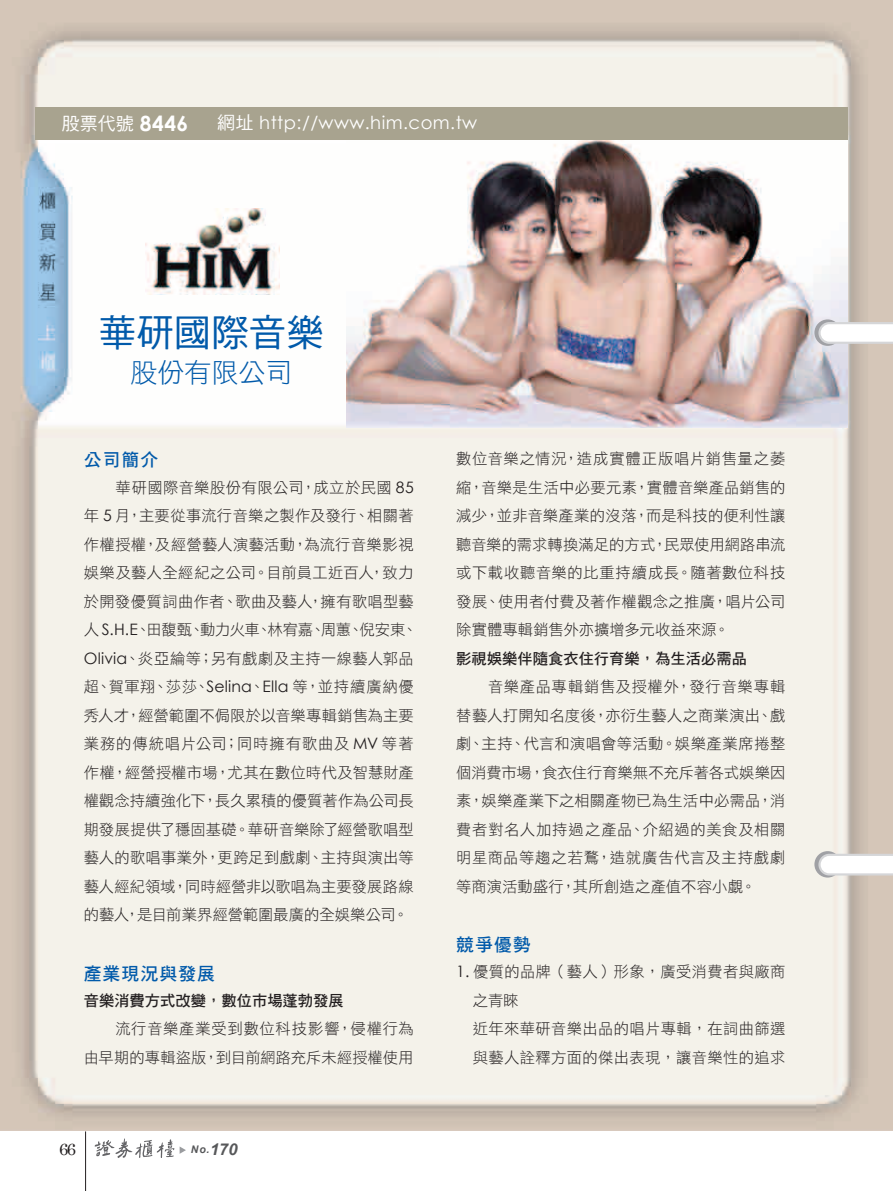
<style>
.page{position:relative;width:893px;height:1191px;background:#fff}
.page>*{position:absolute;margin:0;border:0;box-sizing:border-box;transform-origin:0 0}
.t1{font:37.5px "DF Hei Std W5";color:#015aaa}
.t2{font:27px "DF Hei Std W3";color:#015aaa}
.t3{font:18px "Century Gothic";letter-spacing:.025em;color:#fff}
.t4{font:18px "DF Hei Std W7";letter-spacing:.05em;color:#015aaa}
.t5{font:18px "DF Hei Std W5";color:#fff}
.t6{font:16.5px "Century";color:#231f20}
.t7{font:15.3px/28.5px "DF Hei Std W3";letter-spacing:.02em;color:#231f20}
.t8{font:15.3px "DF Hei Std W7";color:#231f20}
.t9{font:italic 700 10.5px "Arial";color:#57585a}
.s1{font-family:"Century Gothic";font-weight:700;font-size:21px}
.s2{font-family:"DF Hei Std W5"}
.s3{font-family:"Century Gothic";font-size:15.75px}
.s4{font-size:16.35px}
</style>
<div class="page">
<hr style="left:85px;top:1131px;width:1px;height:60px;background:#231f20">
<svg style="left:95px;top:1138px;width:79px;height:20px"></svg>
<svg style="left:180px;top:1147px;width:6px;height:6px"></svg>
<img style="left:0;top:0;width:893px;height:1130px">
<img style="left:346px;top:139px;width:501px;height:289px">
<div style="left:36px;top:107px;width:812px;height:32px;background:#a8a38f"></div>
<svg style="left:814px;top:851px;width:27px;height:26px"></svg>
<svg style="left:818px;top:853px;width:75px;height:22px"></svg>
<svg style="left:814px;top:319px;width:27px;height:27px"></svg>
<svg style="left:818px;top:322px;width:75px;height:22px"></svg>
<img style="left:145px;top:209px;width:135px;height:85px">
<p class="t5" style="left:62px;top:114px;width:128px">股票代號 <span class="s1">8446</span></p>
<p class="t3" style="left:217px;top:110px;width:261px"><span class="s2">網址</span> http://www.him.com.tw</p>
<h1 class="t1" style="left:99px;top:312px;width:226px">華研國際音樂</h1>
<h2 class="t2" style="left:130px;top:358px;width:163px">股份有限公司</h2>
<p class="t4" style="left:84px;top:450px;width:76px">公司簡介</p>
<p class="t7" style="left:84px;top:472px;width:335px;text-indent:32px">華研國際音樂股份有限公司，成立於民國 <span class="s3">85</span>年 <span class="s3">5</span> 月，主要從事流行音樂之製作及發行、相關著作權授權，及經營藝人演藝活動，為流行音樂影視娛樂及藝人全經紀之公司。目前員工近百人，致力於開發優質詞曲作者、歌曲及藝人，擁有歌唱型藝人 <span class="s3">S.H.E</span>、田馥甄、動力火車、林宥嘉、周蕙、倪安東、<br><span class="s3">Olivia</span>、炎亞綸等；另有戲劇及主持一線藝人郭品超、賀軍翔、莎莎、<span class="s3">Selina</span>、<span class="s3">Ella</span> 等，並持續廣納優秀人才，經營範圍不侷限於以音樂專輯銷售為主要業務的傳統唱片公司；同時擁有歌曲及 <span class="s3">MV</span> 等著作權，經營授權市場，尤其在數位時代及智慧財產權觀念持續強化下，長久累積的優質著作為公司長期發展提供了穩固基礎。華研音樂除了經營歌唱型藝人的歌唱事業外，更跨足到戲劇、主持與演出等藝人經紀領域，同時經營非以歌唱為主要發展路線的藝人，是目前業界經營範圍最廣的全娛樂公司。</p>
<p class="t4" style="left:84px;top:963px;width:133px">產業現況與發展</p>
<p class="t8" style="left:84px;top:992px;width:262px">音樂消費方式改變，數位市場蓬勃發展</p>
<p class="t7" style="left:84px;top:1014px;width:331px;text-align:right">流行音樂產業受到數位科技影響，侵權行為<br>由早期的專輯盜版，到目前網路充斥未經授權使用</p>
<p class="t6" style="left:59px;top:1135px;width:19px">66</p>
<p class="t9" style="left:191px;top:1142px;width:48px">No.<span class="s4">170</span></p>
<p class="t7" style="left:456px;top:444px;width:331px;text-align:justify">數位音樂之情況，造成實體正版唱片銷售量之萎縮，音樂是生活中必要元素，實體音樂產品銷售的減少，並非音樂產業的沒落，而是科技的便利性讓聽音樂的需求轉換滿足的方式，民眾使用網路串流或下載收聽音樂的比重持續成長。隨著數位科技發展、使用者付費及著作權觀念之推廣，唱片公司除實體專輯銷售外亦擴增多元收益來源。</p>
<p class="t8" style="left:456px;top:650px;width:292px">影視娛樂伴隨食衣住行育樂，為生活必需品</p>
<p class="t7" style="left:456px;top:672px;width:331px;text-align:justify;text-indent:32px">音樂產品專輯銷售及授權外，發行音樂專輯替藝人打開知名度後，亦衍生藝人之商業演出、戲劇、主持、代言和演唱會等活動。娛樂產業席捲整個消費市場，食衣住行育樂無不充斥著各式娛樂因素，娛樂產業下之相關產物已為生活中必需品，消費者對名人加持過之產品、介紹過的美食及相關明星商品等趨之若鶩，造就廣告代言及主持戲劇等商演活動盛行，其所創造之產值不容小覷。</p>
<p class="t4" style="left:456px;top:935px;width:76px">競爭優勢</p>
<p class="t7" style="left:473px;top:957px;width:314px;text-indent:-16px"><span class="s3">1.</span> 優質的品牌（藝人）形象，廣受消費者與廠商之青睞<br>近年來華研音樂出品的唱片專輯，在詞曲篩選與藝人詮釋方面的傑出表現，讓音樂性的追求</p>
</div>
